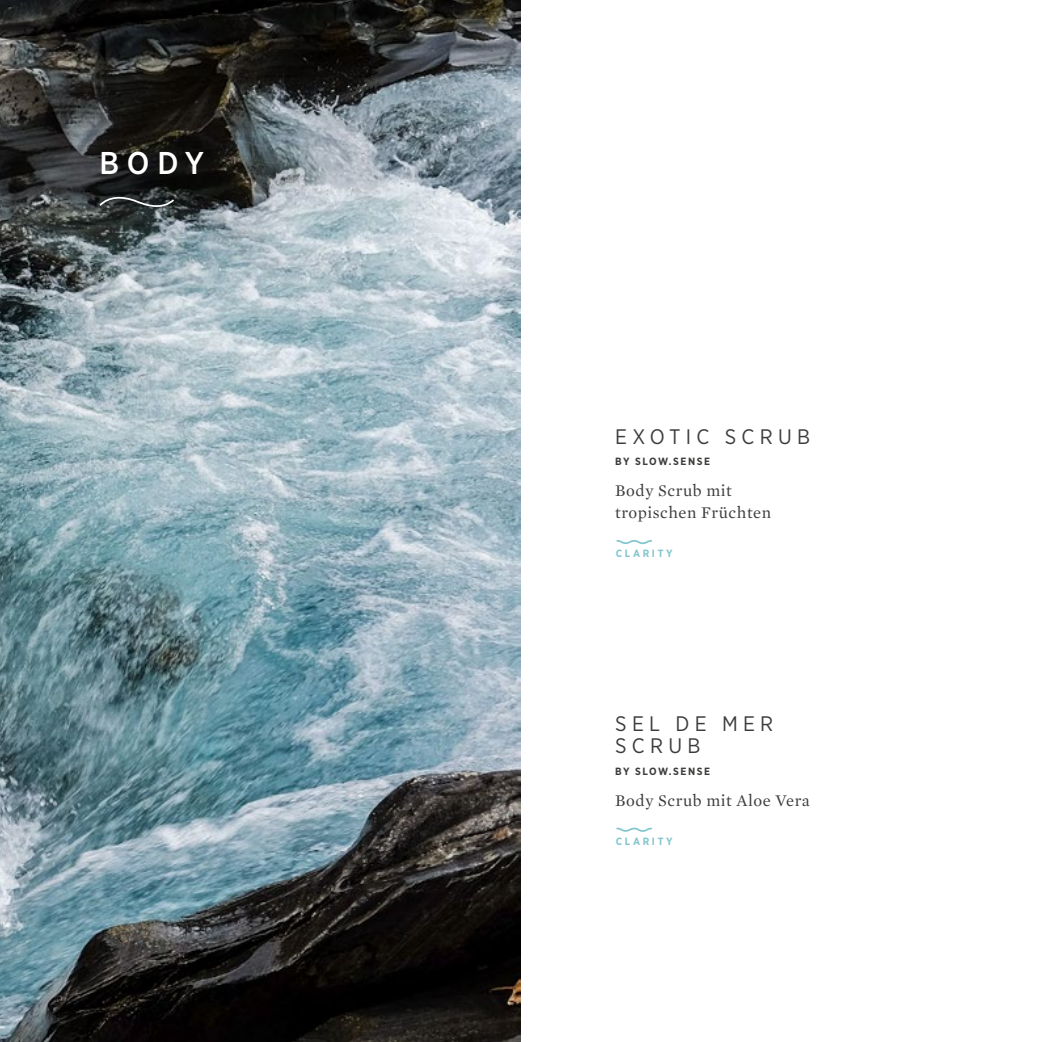
<style>
.page{position:relative;width:1042px;height:1042px;background:#fff}
.page>*{position:absolute;margin:0;border:0;box-sizing:border-box;transform-origin:0 0}
.t1{font:500 31.5px "Gotham Narrow";color:#fff}
.t2{font:21px/21.9px "Gotham Narrow";letter-spacing:.25em;color:#3c3c3b}
.t3{font:16.62px/21.9px "Mercury Text G1";letter-spacing:.03em;color:#3c3c3b}
.t4{font:700 10.5px "Gotham Narrow";letter-spacing:.15em;color:#3c3c3b}
.t5{font:700 10.5px "Gotham Narrow";letter-spacing:.25em;color:#83c6cd}
</style>
<div class="page">
<img style="left:0;top:0;width:521px;height:1042px">
<svg style="left:616px;top:827px;width:36px;height:5px"></svg>
<svg style="left:616px;top:540px;width:36px;height:5px"></svg>
<svg style="left:98px;top:196px;width:78px;height:13px"></svg>
<h1 class="t1" style="left:100px;top:143px;width:106px">BODY</h1>
<p class="t2" style="left:615px;top:425px;width:196px">EXOTIC SCRUB</p>
<p class="t4" style="left:615px;top:455px;width:96px">BY SLOW.SENSE</p>
<p class="t3" style="left:615px;top:479px;width:157px">Body Scrub mit tropischen Früchten</p>
<p class="t5" style="left:616px;top:546px;width:58px">CLARITY</p>
<p class="t2" style="left:615px;top:712px;width:159px">SEL DE MER<br>SCRUB</p>
<p class="t4" style="left:615px;top:764px;width:96px">BY SLOW.SENSE</p>
<p class="t3" style="left:615px;top:789px;width:196px">Body Scrub mit Aloe Vera</p>
<p class="t5" style="left:616px;top:834px;width:58px">CLARITY</p>
</div>
